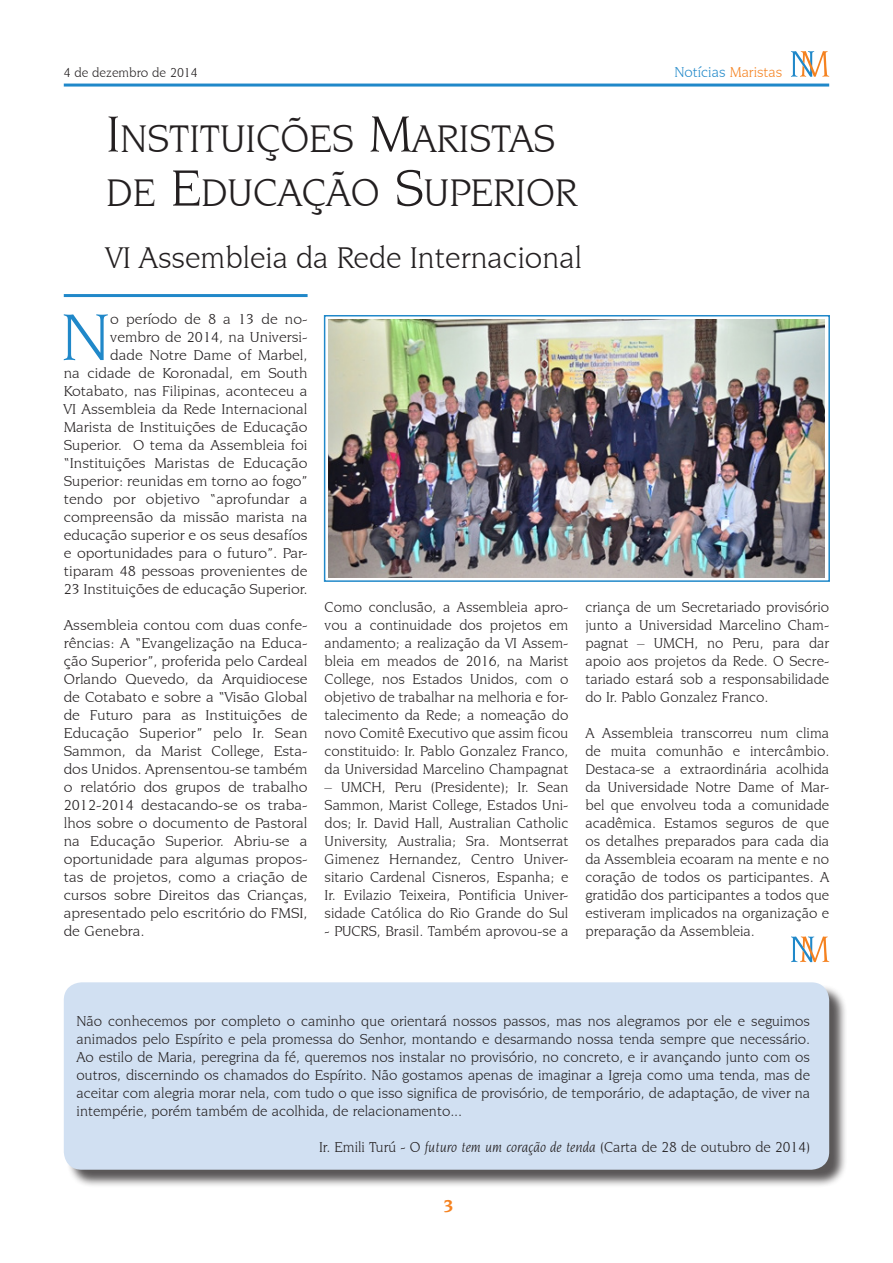
<style>
.page{position:relative;width:893px;height:1263px;background:#fff}
.page>*{position:absolute;margin:0;border:0;box-sizing:border-box;transform-origin:0 0}
.paragrafo4ComMaiuscu{font:70.2px "Novarese IT Cby BT";color:#2088c9;scale:1.05 1}
.Titolo{font:40.5px "Novarese IT Cby BT";color:#231f20}
.Sottotitolo{font:31.5px "Novarese IT Cby BT";color:#231f20}
.Normale{font:700 18px "Novarese IT Cby BT";color:#f58220}
.paragrafo4{font:15px/18px "Novarese IT Cby BT";color:#231f20;text-align:justify}
.paragrafo4-2{font:15px/18px "Novarese IT Cby BT";color:#231f20;text-align:justify;scale:1.05 1}
.paragrafo4ComMaiuscu-2{font:15px/18px "Novarese IT Cby BT";color:#231f20;text-align:right;scale:1.05 1}
.Normale-2{font:15px "Novarese IT Cby BT";color:#2088c9}
.Normale-3{font:13.5px "Novarese IT Cby BT";color:#231f20}
.s1{color:#f58220}
.s2{font-size:54px}
.s3{font-style:italic}
</style>
<div class="page">
<hr style="left:64px;top:84px;width:765px;height:3px;background:#2088c9">
<svg style="left:791px;top:51px;width:38px;height:26px"></svg>
<hr style="left:64px;top:294px;width:244px;height:3px;background:#2088c9">
<svg style="left:791px;top:936px;width:38px;height:26px"></svg>
<img style="left:328px;top:320px;width:496px;height:257px">
<div style="left:324px;top:315px;width:506px;height:267px;border:2px solid #2088c9"></div>
<div style="left:66px;top:984px;width:782px;height:204px;background:#231f20;opacity:.75"></div>
<div style="left:64px;top:982px;width:765px;height:188px;background:#d1e0f2;border-radius:18px"></div>
<p class="Normale-3" style="left:64px;top:64px;width:136px">4 de dezembro de 2014</p>
<p class="Normale-2" style="left:674px;top:63px;width:110px">Notícias <span class="s1">Maristas</span></p>
<p class="Titolo" style="left:106px;top:114px;width:451px"><span class="s2">I</span>NSTITUIÇÕES <span class="s2">M</span>ARISTAS</p>
<p class="Titolo" style="left:106px;top:168px;width:473px">DE <span class="s2">E</span>DUCAÇÃO <span class="s2">S</span>UPERIOR</p>
<p class="Sottotitolo" style="left:106px;top:239px;width:477px">VI Assembleia da Rede Internacional</p>
<p class="paragrafo4ComMaiuscu-2" style="left:64px;top:310px;width:234px">o período de 8 a 13 de no&shy;vembro de 2014, na Universi-<br>dade Notre Dame of Marbel,<br>na cidade de Koronadal, em South Kotabato, nas Filipinas, aconteceu a VI Assembleia da Rede Internacional Marista de Instituições de Educação Superior. O tema da Assembleia foi “Instituições Maristas de Educação Superior: reunidas em torno ao fogo” tendo por objetivo “aprofundar a compreensão da missão marista na educação superior e os seus desafíos e oportunidades para o futuro”. Par&shy;tiparam 48 pessoas provenientes de 23 Instituições de educação Superior.</p>
<p class="paragrafo4-2" style="left:64px;top:616px;width:234px">Assembleia contou com duas confe&shy;rências: A “Evangelização na Educa&shy;ção Superior”, proferida pelo Cardeal Orlando Quevedo, da Arquidiocese de Cotabato e sobre a “Visão Global de Futuro para as Instituições de Educação Superior” pelo Ir. Sean Sammon, da Marist College, Esta&shy;dos Unidos. Aprensentou-se também o relatório dos grupos de trabalho 2012-2014 destacando-se os traba&shy;lhos sobre o documento de Pastoral na Educação Superior. Abriu-se a oportunidade para algumas propos&shy;tas de projetos, como a criação de cursos sobre Direitos das Crianças, apresentado pelo escritório do FMSI, de Genebra.</p>
<p class="paragrafo4ComMaiuscu" style="left:61px;top:295px;width:49px">N</p>
<p class="paragrafo4" style="left:325px;top:598px;width:245px">Como conclusão, a Assembleia apro&shy;vou a continuidade dos projetos em andamento; a realização da VI Assem&shy;bleia em meados de 2016, na Marist College, nos Estados Unidos, com o objetivo de trabalhar na melhoria e for&shy;talecimento da Rede; a nomeação do novo Comitê Executivo que assim ficou constituido: Ir. Pablo Gonzalez Franco, da Universidad Marcelino Champagnat</p>
<p class="paragrafo4" style="left:325px;top:778px;width:245px">– UMCH, Peru (Presidente); Ir. Sean Sammon, Marist College, Estados Uni&shy;dos; Ir. David Hall, Australian Catholic University, Australia; Sra. Montserrat Gimenez Hernandez, Centro Univer&shy;sitario Cardenal Cisneros, Espanha; e Ir. Evilazio Teixeira, Pontificia Univer&shy;sidade Católica do Rio Grande do Sul</p>
<p class="paragrafo4" style="left:325px;top:922px;width:245px">- PUCRS, Brasil. Também aprovou-se a</p>
<p class="paragrafo4" style="left:585px;top:598px;width:245px">criança de um Secretariado provisório junto a Universidad Marcelino Cham&shy;pagnat – UMCH, no Peru, para dar apoio aos projetos da Rede. O Secre&shy;tariado estará sob a responsabilidade do Ir. Pablo Gonzalez Franco.</p>
<p class="paragrafo4" style="left:585px;top:724px;width:245px">A Assembleia transcorreu num clima de muita comunhão e intercâmbio.<br>Destaca-se a extraordinária acolhida da Universidade Notre Dame of Mar&shy;bel que envolveu toda a comunidade acadêmica. Estamos seguros de que os detalhes preparados para cada dia da Assembleia ecoaram na mente e no coração de todos os participantes. A gratidão dos participantes a todos que estiveram implicados na organização e preparação da Assembleia.</p>
<p class="paragrafo4" style="left:77px;top:1012px;width:735px">Não conhecemos por completo o caminho que orientará nossos passos, mas nos alegramos por ele e seguimos animados pelo Espírito e pela promessa do Senhor, montando e desarmando nossa tenda sempre que necessário.<br>Ao estilo de Maria, peregrina da fé, queremos nos instalar no provisório, no concreto, e ir avançando junto com os outros, discernindo os chamados do Espírito. Não gostamos apenas de imaginar a Igreja como uma tenda, mas de aceitar com alegria morar nela, com tudo o que isso significa de provisório, de temporário, de adaptação, de viver na intempérie, porém também de acolhida, de relacionamento...</p>
<p class="paragrafo4" style="left:319px;top:1138px;width:492px">Ir. Emili Turú - <span class="s3">O futuro tem um coração de tenda</span> (Carta de 28 de outubro de 2014)</p>
<p class="Normale" style="left:443px;top:1195px;width:12px">3</p>
</div>
